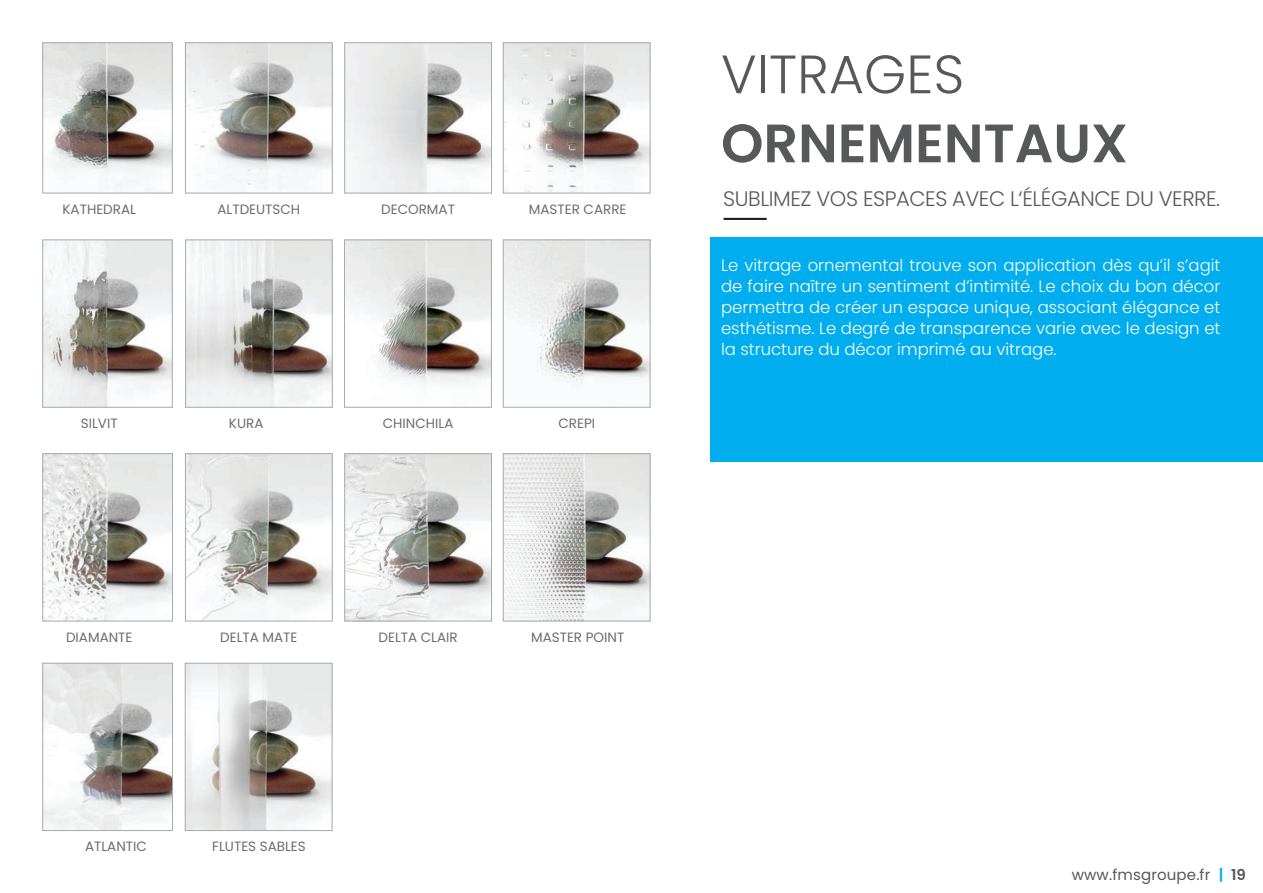
<style>
.page{position:relative;width:1263px;height:893px;background:#fff}
.page>*{position:absolute;margin:0;border:0;box-sizing:border-box;transform-origin:0 0}
.t1{font:600 54px/69px "Poppins";color:#57585a}
.t2{font:300 21px "Poppins";letter-spacing:-.02em;color:#57585a}
.t3{font:300 16.5px/21px "Poppins";color:#fff;text-align:justify}
.t4{font:15px "Poppins";letter-spacing:.01em;color:#57585a}
.t5{font:13.5px "Poppins";color:#6c6d70}
.s1{font-weight:300}
.s2{font-weight:600;color:#00aeef}
.s3{font-weight:600}
</style>
<div class="page">
<div style="left:710px;top:237px;width:553px;height:225px;background:#00aeef"></div>
<img style="left:45px;top:665px;width:126px;height:164px">
<div style="left:43px;top:663px;width:130px;height:168px;border:1px solid #a8a9ad"></div>
<img style="left:346px;top:242px;width:144px;height:144px">
<div style="left:344px;top:240px;width:148px;height:167px;border:1px solid #a8a9ad"></div>
<img style="left:187px;top:455px;width:143px;height:164px">
<div style="left:185px;top:453px;width:147px;height:168px;border:1px solid #a8a9ad"></div>
<img style="left:187px;top:45px;width:143px;height:146px">
<div style="left:185px;top:43px;width:147px;height:150px;border:1px solid #a8a9ad"></div>
<img style="left:45px;top:455px;width:126px;height:164px">
<div style="left:43px;top:453px;width:130px;height:168px;border:1px solid #a8a9ad"></div>
<img style="left:45px;top:45px;width:125px;height:146px">
<div style="left:43px;top:43px;width:129px;height:150px;border:1px solid #a8a9ad"></div>
<img style="left:346px;top:455px;width:144px;height:164px">
<div style="left:344px;top:453px;width:148px;height:168px;border:1px solid #a8a9ad"></div>
<img style="left:346px;top:45px;width:144px;height:146px">
<div style="left:344px;top:43px;width:148px;height:150px;border:1px solid #a8a9ad"></div>
<img style="left:187px;top:242px;width:143px;height:163px">
<div style="left:185px;top:240px;width:147px;height:167px;border:1px solid #a8a9ad"></div>
<img style="left:45px;top:242px;width:125px;height:163px">
<div style="left:43px;top:240px;width:129px;height:167px;border:1px solid #a8a9ad"></div>
<img style="left:505px;top:455px;width:143px;height:164px">
<div style="left:503px;top:453px;width:147px;height:168px;border:1px solid #a8a9ad"></div>
<img style="left:505px;top:45px;width:143px;height:146px">
<div style="left:503px;top:43px;width:147px;height:150px;border:1px solid #a8a9ad"></div>
<img style="left:187px;top:665px;width:143px;height:164px">
<div style="left:185px;top:663px;width:147px;height:168px;border:1px solid #a8a9ad"></div>
<img style="left:505px;top:242px;width:143px;height:145px">
<div style="left:503px;top:240px;width:147px;height:167px;border:1px solid #a8a9ad"></div>
<hr style="left:724px;top:218px;width:43px;height:2px;background:#231f20">
<p class="t5" style="left:63px;top:202px;width:75px">KATHEDRAL</p>
<p class="t5" style="left:217px;top:202px;width:84px">ALTDEUTSCH</p>
<p class="t5" style="left:381px;top:202px;width:75px">DECORMAT</p>
<p class="t5" style="left:529px;top:202px;width:99px">MASTER CARRE</p>
<p class="t1" style="left:721px;top:40px;width:408px"><span class="s1">VITRAGES<br></span>ORNEMENTAUX</p>
<p class="t2" style="left:723px;top:187px;width:498px">SUBLIMEZ VOS ESPACES AVEC L‘ÉLÉGANCE DU VERRE.</p>
<p class="t3" style="left:721px;top:255px;width:501px">Le vitrage ornemental trouve son application dès qu’il s’agit de faire naître un sentiment d’intimité. Le choix du bon décor permettra de créer un espace unique, associant élégance et esthétisme. Le degré de transparence varie avec le design et la structure du décor imprimé au vitrage.</p>
<p class="t5" style="left:81px;top:415px;width:38px">SILVIT</p>
<p class="t5" style="left:229px;top:415px;width:36px">KURA</p>
<p class="t5" style="left:383px;top:415px;width:72px">CHINCHILA</p>
<p class="t5" style="left:558px;top:415px;width:38px">CREPI</p>
<p class="t5" style="left:66px;top:630px;width:68px">DIAMANTE</p>
<p class="t5" style="left:220px;top:630px;width:79px">DELTA MATE</p>
<p class="t5" style="left:378px;top:630px;width:81px">DELTA CLAIR</p>
<p class="t5" style="left:531px;top:630px;width:95px">MASTER POINT</p>
<p class="t5" style="left:85px;top:838px;width:63px">ATLANTIC</p>
<p class="t5" style="left:212px;top:838px;width:95px">FLUTES SABLES</p>
<p class="t4" style="left:1072px;top:866px;width:176px">www.fmsgroupe.fr <span class="s2">|</span> <span class="s3">19</span></p>
</div>
